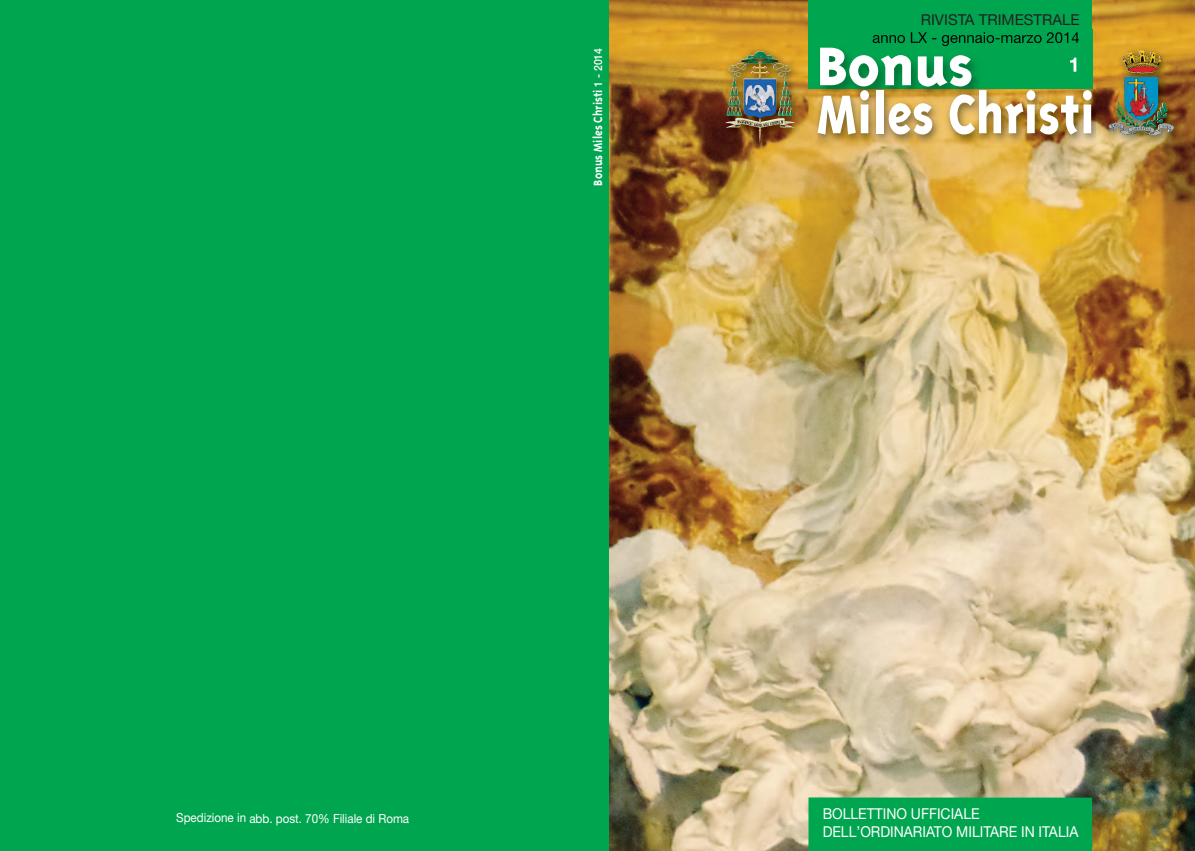
<style>
.page{position:relative;width:1195px;height:851px;background:#fff}
.page>*{position:absolute;margin:0;border:0;box-sizing:border-box;transform-origin:0 0}
.t1{font:800 62.5px/48px "Triplex";color:#fff}
.t2{font:15px/18px "Helvetica Neue";color:#fff;scale:.93 1}
.t3{font:15px "Helvetica Neue";color:#231f20}
.t4{font:700 13.75px "Triplex";color:#fff;scale:.93 1}
.t5{font:12.5px "Helvetica Neue";color:#fff;scale:.93 1}
.s1{font-family:"Helvetica Neue";font-weight:500;font-size:11.25px}
</style>
<div class="page">
<div style="left:0;top:0;width:609px;height:850px;background:#00a54f"></div>
<img style="left:609px;top:0;width:585px;height:850px">
<div style="left:808px;top:0;width:283px;height:88px;background:#00a54f"></div>
<div style="left:808px;top:797px;width:283px;height:53px;background:#00a54f"></div>
<img style="left:1095px;top:27px;width:99px;height:144px">
<img style="left:1122px;top:50px;width:40px;height:23px">
<img style="left:706px;top:29px;width:102px;height:142px">
<img style="left:820px;top:30px;width:297px;height:47px">
<img style="left:725px;top:63px;width:34px;height:60px">
<img style="left:872px;top:35px;width:32px;height:8px">
<img style="left:910px;top:32px;width:16px;height:11px">
<img style="left:931px;top:32px;width:131px;height:14px">
<img style="left:1069px;top:58px;width:7px;height:14px">
<img style="left:792px;top:146px;width:346px;height:33px">
<img style="left:1117px;top:77px;width:7px;height:24px">
<img style="left:1124px;top:77px;width:14px;height:24px">
<img style="left:1117px;top:101px;width:21px;height:34px">
<img style="left:792px;top:77px;width:16px;height:94px">
<img style="left:808px;top:88px;width:1px;height:83px">
<img style="left:809px;top:146px;width:8px;height:25px">
<svg style="left:792px;top:122px;width:2px;height:6px"></svg>
<img style="left:809px;top:88px;width:286px;height:58px">
<svg style="left:1091px;top:77px;width:4px;height:11px"></svg>
<img style="left:821px;top:77px;width:158px;height:11px">
<img style="left:1095px;top:77px;width:22px;height:69px">
<img style="left:1108px;top:106px;width:9px;height:25px">
<img style="left:820px;top:77px;width:151px;height:10px">
<p class="t4" style="left:589px;top:185px;width:149px;rotate:-90deg">Bonus Miles Christi <span class="s1">1 - 2014</span></p>
<p class="t3" style="left:920px;top:14px;width:160px">RIVISTA TRIMESTRALE</p>
<h1 class="t1" style="left:816px;top:40px;width:280px">Bonus<br>Miles Christi</h1>
<p class="t5" style="left:176px;top:813px;width:252px">Spedizione in abb. post. 70% Filiale di Roma</p>
<p class="t2" style="left:822px;top:806px;width:276px">BOLLETTINO UFFICIALE<br>DELL’ORDINARIATO MILITARE IN ITALIA</p>
</div>
